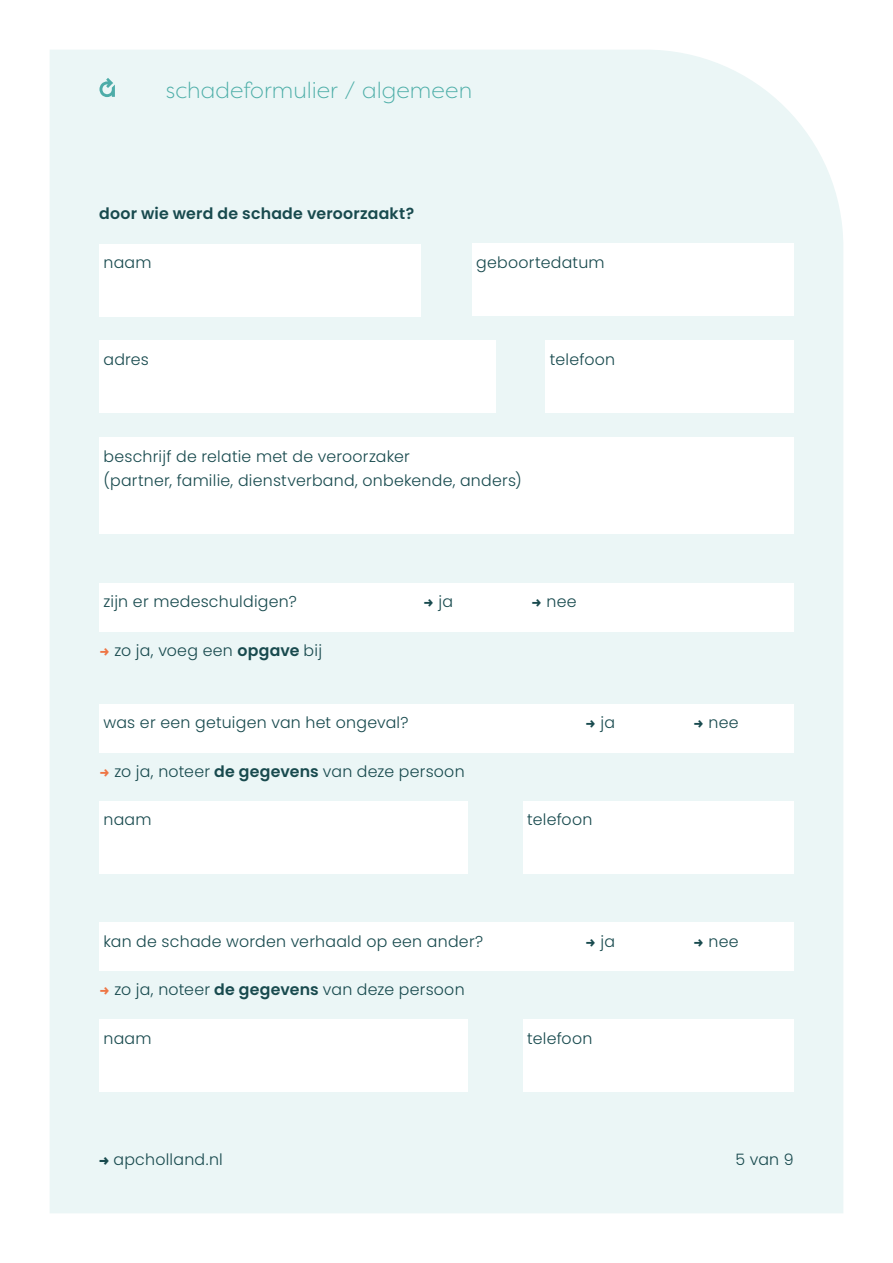
<style>
.page{position:relative;width:893px;height:1263px;background:#fff}
.page>*{position:absolute;margin:0;border:0;box-sizing:border-box;transform-origin:0 0}
.t1{font:300 22.5px "Filson Pro";letter-spacing:.005em;color:#4daea8}
.t2{font:300 15.75px/24.3px "Poppins";letter-spacing:.015em;color:#184a4e}
.t3{font:600 15.75px "Poppins";letter-spacing:.015em;color:#184a4e}
.s1{font-family:"Filson Pro";font-weight:700}
.s2{font-family:"Filson Pro";font-weight:700;color:#ee7544}
.s3{font-weight:600}
.s4{font-family:"Filson Pro";font-weight:800}
</style>
<div class="page">
<div style="left:50px;top:50px;width:793px;height:1163px;background:#ebf6f6"></div>
<svg style="left:99px;top:78px;width:16px;height:19px"></svg>
<div style="left:99px;top:437px;width:695px;height:97px;background:#fff"></div>
<div style="left:99px;top:801px;width:369px;height:73px;background:#fff"></div>
<div style="left:99px;top:1019px;width:369px;height:73px;background:#fff"></div>
<div style="left:523px;top:801px;width:271px;height:73px;background:#fff"></div>
<div style="left:523px;top:1019px;width:271px;height:73px;background:#fff"></div>
<div style="left:99px;top:583px;width:695px;height:48px;background:#fff"></div>
<div style="left:99px;top:922px;width:695px;height:49px;background:#fff"></div>
<div style="left:99px;top:704px;width:695px;height:49px;background:#fff"></div>
<div style="left:99px;top:244px;width:322px;height:72px;background:#fff"></div>
<div style="left:99px;top:340px;width:397px;height:73px;background:#fff"></div>
<div style="left:472px;top:243px;width:322px;height:73px;background:#fff"></div>
<div style="left:546px;top:340px;width:248px;height:73px;background:#fff"></div>
<h1 class="t1" style="left:166px;top:76px;width:308px">schadeformulier / algemeen</h1>
<p class="t3" style="left:99px;top:205px;width:316px">door wie werd de schade veroorzaakt?</p>
<p class="t2" style="left:103px;top:250px;width:50px">naam</p>
<p class="t2" style="left:103px;top:347px;width:47px">adres</p>
<p class="t2" style="left:476px;top:250px;width:130px">geboortedatum</p>
<p class="t2" style="left:550px;top:347px;width:67px">telefoon</p>
<p class="t2" style="left:103px;top:444px;width:420px">beschrijf de relatie met de veroorzaker<br>(partner, familie, dienstverband, onbekende, anders)</p>
<p class="t2" style="left:103px;top:590px;width:195px">zijn er medeschuldigen?</p>
<p class="t2" style="left:423px;top:590px;width:31px"><span class="s1">→</span> ja</p>
<p class="t2" style="left:531px;top:590px;width:47px"><span class="s1">→</span> nee</p>
<p class="t2" style="left:99px;top:638px;width:224px"><span class="s2">→</span> zo ja, voeg een <span class="s3">opgave</span> bij</p>
<p class="t2" style="left:103px;top:711px;width:306px">was er een getuigen van het ongeval?</p>
<p class="t2" style="left:585px;top:711px;width:31px"><span class="s1">→</span> ja</p>
<p class="t2" style="left:693px;top:711px;width:47px"><span class="s1">→</span> nee</p>
<p class="t2" style="left:99px;top:759px;width:367px"><span class="s2">→</span> zo ja, noteer <span class="s3">de gegevens</span> van deze persoon</p>
<p class="t2" style="left:103px;top:808px;width:50px">naam</p>
<p class="t2" style="left:527px;top:808px;width:67px">telefoon</p>
<p class="t2" style="left:103px;top:929px;width:381px">kan de schade worden verhaald op een ander?</p>
<p class="t2" style="left:585px;top:929px;width:31px"><span class="s1">→</span> ja</p>
<p class="t2" style="left:693px;top:929px;width:47px"><span class="s1">→</span> nee</p>
<p class="t2" style="left:99px;top:977px;width:367px"><span class="s2">→</span> zo ja, noteer <span class="s3">de gegevens</span> van deze persoon</p>
<p class="t2" style="left:103px;top:1026px;width:50px">naam</p>
<p class="t2" style="left:527px;top:1026px;width:67px">telefoon</p>
<p class="t2" style="left:98px;top:1147px;width:126px"><span class="s4">→</span> apcholland.nl</p>
<p class="t2" style="left:735px;top:1147px;width:60px">5 van 9</p>
</div>
